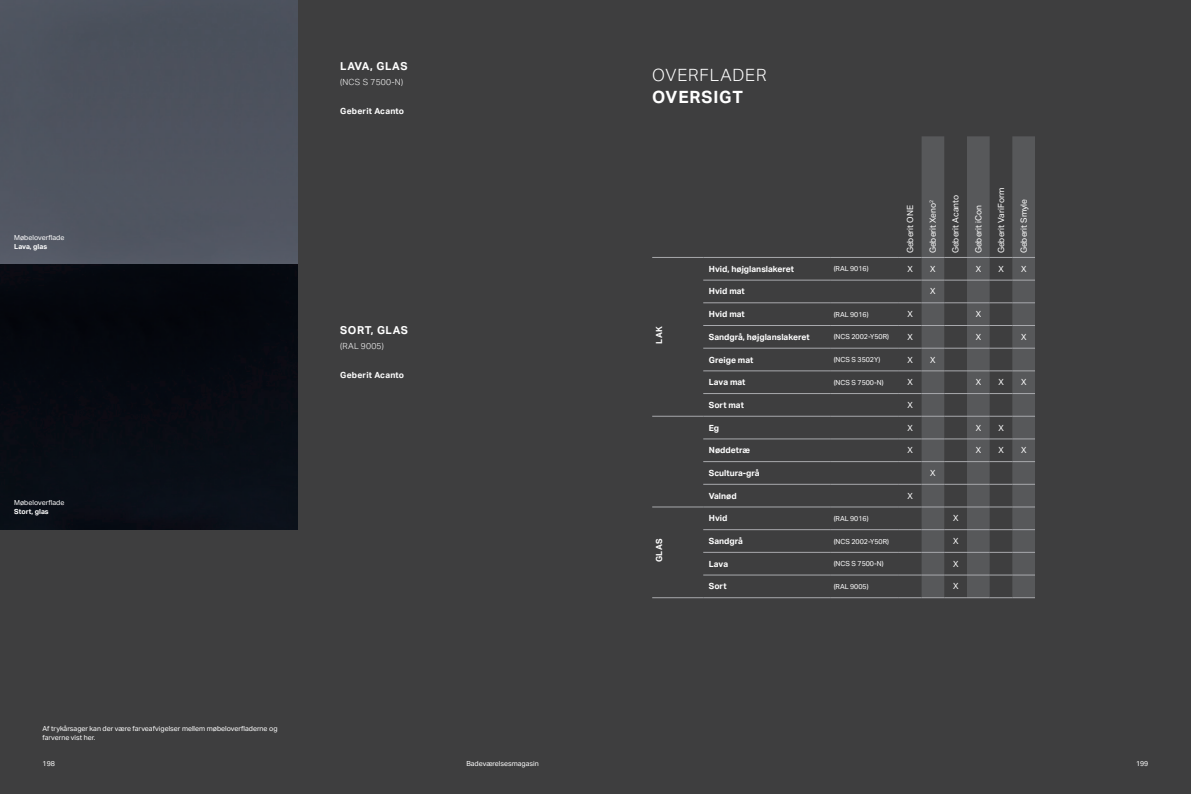
<style>
.page{position:relative;width:1191px;height:794px;background:#fff}
.page>*{position:absolute;margin:0;border:0;box-sizing:border-box;transform-origin:0 0}
.Subheader_17_22_ligh{font:300 17px "Aktiv Grotesk Geberit";letter-spacing:.05em;color:#fff}
.Subheader_17_22_ligh-2{font:700 17px "Aktiv Grotesk Geberit";letter-spacing:.05em;color:#fff}
.Farben_11_15{font:700 11px "Aktiv Grotesk Geberit";letter-spacing:.05em;color:#fff}
.Body_copy_8_5_11_reg{font:700 8.5px "Aktiv Grotesk Geberit";color:#fff}
.Body_copy_8_5_11_reg-2{font:8.5px "Aktiv Grotesk Geberit";color:#fff}
.Farben_Badserien_Auf{font:700 8.5px "Aktiv Grotesk Geberit";letter-spacing:.025em;color:#fff}
.Farben_Zusatz_Farbe{font:300 8.5px "Aktiv Grotesk Geberit";letter-spacing:.025em;color:#fff}
.Tabelle_Body_header{font:700 8.5px "Aktiv Grotesk Geberit";letter-spacing:.05em;color:#fff}
.Caption_copy_7_9_reg{font:7px/9px "Aktiv Grotesk Geberit";color:#fff}
.Farben_Hinweis_7_9_w{font:7px/9px "Aktiv Grotesk Geberit";color:#fff}
.s1{font-weight:700}
</style>
<div class="page">
<div style="left:595px;top:0;width:596px;height:794px;background:#3e3e3f"></div>
<div style="left:0;top:0;width:604px;height:794px;background:#3e3e3f"></div>
<img style="left:0;top:0;width:298px;height:529px">
<svg style="left:921px;top:136px;width:114px;height:461px;fill:#57585a"></svg>
<hr style="left:652px;top:257px;width:51px;height:1px;background:#a8a9ad">
<hr style="left:703px;top:257px;width:128px;height:1px;background:#a8a9ad">
<hr style="left:831px;top:257px;width:68px;height:1px;background:#a8a9ad">
<svg style="left:899px;top:257px;width:136px;height:1px"></svg>
<hr style="left:703px;top:280px;width:128px;height:1px;background:#a8a9ad">
<hr style="left:831px;top:280px;width:68px;height:1px;background:#a8a9ad">
<svg style="left:899px;top:280px;width:136px;height:1px"></svg>
<hr style="left:703px;top:302px;width:128px;height:1px;background:#a8a9ad">
<hr style="left:831px;top:302px;width:68px;height:1px;background:#a8a9ad">
<svg style="left:899px;top:302px;width:136px;height:1px"></svg>
<hr style="left:703px;top:325px;width:128px;height:1px;background:#a8a9ad">
<hr style="left:831px;top:325px;width:68px;height:1px;background:#a8a9ad">
<svg style="left:899px;top:325px;width:136px;height:1px"></svg>
<hr style="left:703px;top:348px;width:128px;height:1px;background:#a8a9ad">
<hr style="left:831px;top:348px;width:68px;height:1px;background:#a8a9ad">
<svg style="left:899px;top:348px;width:136px;height:1px"></svg>
<hr style="left:703px;top:370px;width:128px;height:1px;background:#a8a9ad">
<hr style="left:831px;top:370px;width:68px;height:1px;background:#a8a9ad">
<svg style="left:899px;top:370px;width:136px;height:1px"></svg>
<hr style="left:703px;top:393px;width:128px;height:1px;background:#a8a9ad">
<hr style="left:831px;top:393px;width:68px;height:1px;background:#a8a9ad">
<svg style="left:899px;top:393px;width:136px;height:1px"></svg>
<hr style="left:652px;top:416px;width:51px;height:1px;background:#a8a9ad">
<hr style="left:703px;top:416px;width:128px;height:1px;background:#a8a9ad">
<hr style="left:831px;top:416px;width:68px;height:1px;background:#a8a9ad">
<svg style="left:899px;top:416px;width:136px;height:1px"></svg>
<hr style="left:703px;top:439px;width:128px;height:1px;background:#a8a9ad">
<hr style="left:831px;top:439px;width:68px;height:1px;background:#a8a9ad">
<svg style="left:899px;top:439px;width:136px;height:1px"></svg>
<hr style="left:703px;top:461px;width:128px;height:1px;background:#a8a9ad">
<hr style="left:831px;top:461px;width:68px;height:1px;background:#a8a9ad">
<svg style="left:899px;top:461px;width:136px;height:1px"></svg>
<hr style="left:703px;top:484px;width:128px;height:1px;background:#a8a9ad">
<hr style="left:831px;top:484px;width:68px;height:1px;background:#a8a9ad">
<svg style="left:899px;top:484px;width:136px;height:1px"></svg>
<hr style="left:652px;top:507px;width:51px;height:1px;background:#a8a9ad">
<hr style="left:703px;top:507px;width:128px;height:1px;background:#a8a9ad">
<hr style="left:831px;top:507px;width:68px;height:1px;background:#a8a9ad">
<svg style="left:899px;top:507px;width:136px;height:1px"></svg>
<hr style="left:703px;top:529px;width:128px;height:1px;background:#a8a9ad">
<hr style="left:831px;top:529px;width:68px;height:1px;background:#a8a9ad">
<svg style="left:899px;top:529px;width:136px;height:1px"></svg>
<hr style="left:703px;top:552px;width:128px;height:1px;background:#a8a9ad">
<hr style="left:831px;top:552px;width:68px;height:1px;background:#a8a9ad">
<svg style="left:899px;top:552px;width:136px;height:1px"></svg>
<hr style="left:703px;top:575px;width:128px;height:1px;background:#a8a9ad">
<hr style="left:831px;top:575px;width:68px;height:1px;background:#a8a9ad">
<svg style="left:899px;top:575px;width:136px;height:1px"></svg>
<hr style="left:652px;top:597px;width:51px;height:1px;background:#a8a9ad">
<hr style="left:703px;top:597px;width:128px;height:1px;background:#a8a9ad">
<hr style="left:831px;top:597px;width:68px;height:1px;background:#a8a9ad">
<svg style="left:899px;top:597px;width:136px;height:1px"></svg>
<p class="Farben_Hinweis_7_9_w" style="left:14px;top:233px;width:52px">Møbeloverflade<br><span class="s1">Lava, glas</span></p>
<p class="Farben_Hinweis_7_9_w" style="left:14px;top:497px;width:52px">Møbeloverflade<br><span class="s1">Stort, glas</span></p>
<p class="Farben_11_15" style="left:340px;top:60px;width:69px">LAVA, GLAS</p>
<p class="Farben_Zusatz_Farbe" style="left:340px;top:77px;width:64px">(NCS S 7500-N)</p>
<p class="Farben_Badserien_Auf" style="left:340px;top:106px;width:65px">Geberit Acanto</p>
<p class="Farben_11_15" style="left:340px;top:324px;width:69px">SORT, GLAS</p>
<p class="Farben_Zusatz_Farbe" style="left:340px;top:341px;width:45px">(RAL 9005)</p>
<p class="Farben_Badserien_Auf" style="left:340px;top:370px;width:65px">Geberit Acanto</p>
<p class="Caption_copy_7_9_reg" style="left:43px;top:723px;width:236px">Af trykårsager kan der være farveafvigelser mellem møbeloverfladerne og farverne vist her.</p>
<p class="Subheader_17_22_ligh" style="left:652px;top:66px;width:116px">OVERFLADER</p>
<p class="Subheader_17_22_ligh-2" style="left:652px;top:87px;width:92px">OVERSIGT</p>
<p class="Body_copy_8_5_11_reg-2" style="left:905px;top:253px;width:50px;rotate:-90deg">Geberit ONE</p>
<p class="Body_copy_8_5_11_reg-2" style="left:928px;top:253px;width:55px;rotate:-90deg">Geberit Xeno<sup>2</sup></p>
<p class="Body_copy_8_5_11_reg-2" style="left:950px;top:253px;width:60px;rotate:-90deg">Geberit Acanto</p>
<p class="Body_copy_8_5_11_reg-2" style="left:973px;top:253px;width:50px;rotate:-90deg">Geberit iCon</p>
<p class="Body_copy_8_5_11_reg-2" style="left:996px;top:253px;width:67px;rotate:-90deg">Geberit VariForm</p>
<p class="Body_copy_8_5_11_reg-2" style="left:1018px;top:253px;width:56px;rotate:-90deg">Geberit Smyle</p>
<p class="Tabelle_Body_header" style="left:654px;top:344px;width:19px;rotate:-90deg">LAK</p>
<p class="Tabelle_Body_header" style="left:654px;top:562px;width:25px;rotate:-90deg">GLAS</p>
<p class="Body_copy_8_5_11_reg" style="left:709px;top:263px;width:87px">Hvid, højglanslakeret</p>
<p class="Caption_copy_7_9_reg" style="left:833px;top:264px;width:36px">(RAL 9016)</p>
<p class="Body_copy_8_5_11_reg-2" style="left:907px;top:264px;width:7px">X</p>
<p class="Body_copy_8_5_11_reg-2" style="left:930px;top:264px;width:7px">X</p>
<p class="Body_copy_8_5_11_reg-2" style="left:975px;top:264px;width:7px">X</p>
<p class="Body_copy_8_5_11_reg-2" style="left:998px;top:264px;width:7px">X</p>
<p class="Body_copy_8_5_11_reg-2" style="left:1021px;top:264px;width:7px">X</p>
<p class="Body_copy_8_5_11_reg" style="left:709px;top:286px;width:37px">Hvid mat</p>
<p class="Body_copy_8_5_11_reg-2" style="left:930px;top:286px;width:7px">X</p>
<p class="Body_copy_8_5_11_reg" style="left:709px;top:309px;width:37px">Hvid mat</p>
<p class="Caption_copy_7_9_reg" style="left:833px;top:309px;width:36px">(RAL 9016)</p>
<p class="Body_copy_8_5_11_reg-2" style="left:907px;top:309px;width:7px">X</p>
<p class="Body_copy_8_5_11_reg-2" style="left:975px;top:309px;width:7px">X</p>
<p class="Body_copy_8_5_11_reg" style="left:709px;top:331px;width:102px">Sandgrå, højglanslakeret</p>
<p class="Caption_copy_7_9_reg" style="left:833px;top:332px;width:57px">(NCS 2002-Y50R)</p>
<p class="Body_copy_8_5_11_reg-2" style="left:907px;top:332px;width:7px">X</p>
<p class="Body_copy_8_5_11_reg-2" style="left:975px;top:332px;width:7px">X</p>
<p class="Body_copy_8_5_11_reg-2" style="left:1021px;top:332px;width:7px">X</p>
<p class="Body_copy_8_5_11_reg" style="left:709px;top:354px;width:46px">Greige mat</p>
<p class="Caption_copy_7_9_reg" style="left:833px;top:355px;width:48px">(NCS S 3502Y)</p>
<p class="Body_copy_8_5_11_reg-2" style="left:907px;top:354px;width:7px">X</p>
<p class="Body_copy_8_5_11_reg-2" style="left:930px;top:354px;width:7px">X</p>
<p class="Body_copy_8_5_11_reg" style="left:709px;top:377px;width:38px">Lava mat</p>
<p class="Caption_copy_7_9_reg" style="left:833px;top:378px;width:51px">(NCS S 7500-N)</p>
<p class="Body_copy_8_5_11_reg-2" style="left:907px;top:377px;width:7px">X</p>
<p class="Body_copy_8_5_11_reg-2" style="left:975px;top:377px;width:7px">X</p>
<p class="Body_copy_8_5_11_reg-2" style="left:998px;top:377px;width:7px">X</p>
<p class="Body_copy_8_5_11_reg-2" style="left:1021px;top:377px;width:7px">X</p>
<p class="Body_copy_8_5_11_reg" style="left:709px;top:399px;width:36px">Sort mat</p>
<p class="Body_copy_8_5_11_reg-2" style="left:907px;top:400px;width:7px">X</p>
<p class="Body_copy_8_5_11_reg" style="left:709px;top:422px;width:12px">Eg</p>
<p class="Body_copy_8_5_11_reg-2" style="left:907px;top:422px;width:7px">X</p>
<p class="Body_copy_8_5_11_reg-2" style="left:975px;top:422px;width:7px">X</p>
<p class="Body_copy_8_5_11_reg-2" style="left:998px;top:422px;width:7px">X</p>
<p class="Body_copy_8_5_11_reg" style="left:709px;top:445px;width:43px">Nøddetræ</p>
<p class="Body_copy_8_5_11_reg-2" style="left:907px;top:445px;width:7px">X</p>
<p class="Body_copy_8_5_11_reg-2" style="left:975px;top:445px;width:7px">X</p>
<p class="Body_copy_8_5_11_reg-2" style="left:998px;top:445px;width:7px">X</p>
<p class="Body_copy_8_5_11_reg-2" style="left:1021px;top:445px;width:7px">X</p>
<p class="Body_copy_8_5_11_reg" style="left:709px;top:468px;width:52px">Scultura-grå</p>
<p class="Body_copy_8_5_11_reg-2" style="left:930px;top:468px;width:7px">X</p>
<p class="Body_copy_8_5_11_reg" style="left:709px;top:490px;width:29px">Valnød</p>
<p class="Body_copy_8_5_11_reg-2" style="left:907px;top:490px;width:7px">X</p>
<p class="Body_copy_8_5_11_reg" style="left:709px;top:513px;width:20px">Hvid</p>
<p class="Caption_copy_7_9_reg" style="left:833px;top:514px;width:36px">(RAL 9016)</p>
<p class="Body_copy_8_5_11_reg-2" style="left:953px;top:513px;width:7px">X</p>
<p class="Body_copy_8_5_11_reg" style="left:709px;top:536px;width:35px">Sandgrå</p>
<p class="Caption_copy_7_9_reg" style="left:833px;top:536px;width:57px">(NCS 2002-Y50R)</p>
<p class="Body_copy_8_5_11_reg-2" style="left:953px;top:536px;width:7px">X</p>
<p class="Body_copy_8_5_11_reg" style="left:709px;top:558px;width:21px">Lava</p>
<p class="Caption_copy_7_9_reg" style="left:833px;top:559px;width:51px">(NCS S 7500-N)</p>
<p class="Body_copy_8_5_11_reg-2" style="left:953px;top:558px;width:7px">X</p>
<p class="Body_copy_8_5_11_reg" style="left:709px;top:581px;width:19px">Sort</p>
<p class="Caption_copy_7_9_reg" style="left:833px;top:582px;width:36px">(RAL 9005)</p>
<p class="Body_copy_8_5_11_reg-2" style="left:953px;top:581px;width:7px">X</p>
<p class="Caption_copy_7_9_reg" style="left:43px;top:758px;width:14px">198</p>
<p class="Caption_copy_7_9_reg" style="left:466px;top:758px;width:74px">Badeværelsesmagasin</p>
<p class="Caption_copy_7_9_reg" style="left:1136px;top:758px;width:14px">199</p>
</div>
